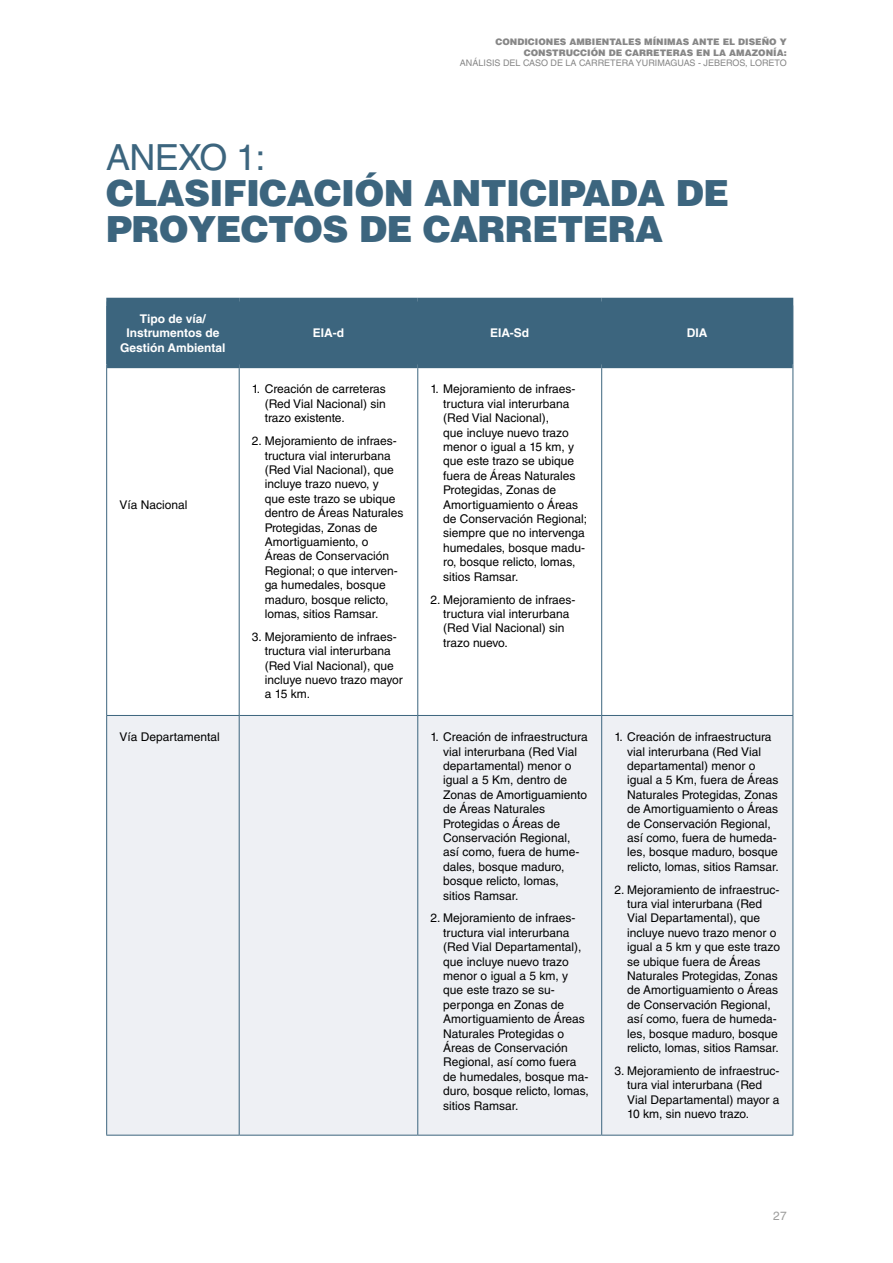
<style>
.page{position:relative;width:893px;height:1263px;background:#fff}
.page>*{position:absolute;margin:0;border:0;box-sizing:border-box;transform-origin:0 0}
.t1{font:900 36px/36px "Helvetica LT Std";letter-spacing:-.02em;color:#3c657e}
.t2{font:36px "Helvetica LT Std";letter-spacing:-.02em;color:#3c657e}
.t3{font:12px/14.4px "Helvetica LT Std";color:#000}
.t4{font:700 12px/14.4px "Helvetica LT Std";color:#fff;text-align:center}
.t5{font:12px "Helvetica LT Std";color:#9d9d9c}
.t6{font:900 9px/10.8px "Helvetica LT Std";color:#878787;text-align:right}
.t7{font:9px "Helvetica LT Std";color:#878787}
</style>
<div class="page">
<hr style="left:0;top:0;width:1px;height:1263px;background:#e9edf1">
<div style="left:107px;top:305px;width:685px;height:56px;background:#3c657e"></div>
<div style="left:107px;top:716px;width:685px;height:419px;background:#eef0f4"></div>
<div style="left:106px;top:298px;width:133px;height:7px;background:#3c657e"></div>
<div style="left:239px;top:298px;width:179px;height:7px;background:#3c657e"></div>
<div style="left:418px;top:298px;width:184px;height:7px;background:#3c657e"></div>
<div style="left:602px;top:298px;width:191px;height:7px;background:#3c657e"></div>
<div style="left:107px;top:361px;width:132px;height:7px;background:#3c657e"></div>
<div style="left:239px;top:361px;width:179px;height:7px;background:#3c657e"></div>
<div style="left:418px;top:361px;width:184px;height:7px;background:#3c657e"></div>
<div style="left:602px;top:361px;width:190px;height:7px;background:#3c657e"></div>
<hr style="left:106px;top:305px;width:1px;height:59px;background:#3c657e">
<hr style="left:239px;top:305px;width:1px;height:56px;background:#3c657e">
<hr style="left:417px;top:305px;width:1px;height:56px;background:#3c657e">
<hr style="left:601px;top:305px;width:1px;height:56px;background:#3c657e">
<hr style="left:792px;top:305px;width:1px;height:59px;background:#3c657e">
<hr style="left:106px;top:364px;width:1px;height:351px;background:#3c657e">
<hr style="left:239px;top:368px;width:1px;height:347px;background:#3c657e">
<hr style="left:417px;top:368px;width:1px;height:347px;background:#3c657e">
<hr style="left:601px;top:368px;width:1px;height:347px;background:#3c657e">
<hr style="left:792px;top:364px;width:1px;height:351px;background:#3c657e">
<hr style="left:106px;top:715px;width:133px;height:1px;background:#3c657e">
<hr style="left:106px;top:716px;width:1px;height:419px;background:#3c657e">
<hr style="left:239px;top:715px;width:179px;height:1px;background:#3c657e">
<hr style="left:239px;top:716px;width:1px;height:419px;background:#3c657e">
<hr style="left:418px;top:715px;width:184px;height:1px;background:#3c657e">
<hr style="left:417px;top:716px;width:1px;height:419px;background:#3c657e">
<hr style="left:602px;top:715px;width:191px;height:1px;background:#3c657e">
<hr style="left:601px;top:716px;width:1px;height:419px;background:#3c657e">
<hr style="left:792px;top:716px;width:1px;height:419px;background:#3c657e">
<hr style="left:106px;top:1135px;width:133px;height:1px;background:#3c657e">
<hr style="left:239px;top:1135px;width:179px;height:1px;background:#3c657e">
<hr style="left:418px;top:1135px;width:184px;height:1px;background:#3c657e">
<hr style="left:602px;top:1135px;width:191px;height:1px;background:#3c657e">
<p class="t6" style="left:495px;top:36px;width:293px">CONDICIONES AMBIENTALES MÍNIMAS ANTE EL DISEÑO Y<br>CONSTRUCCIÓN DE CARRETERAS EN LA AMAZONÍA:</p>
<p class="t7" style="left:460px;top:58px;width:328px">ANÁLISIS DEL CASO DE LA CARRETERA YURIMAGUAS - JEBEROS, LORETO</p>
<h1 class="t2" style="left:106px;top:137px;width:161px">ANEXO 1:</h1>
<h1 class="t1" style="left:106px;top:175px;width:624px">CLASIFICACIÓN ANTICIPADA DE<br>PROYECTOS DE CARRETERA</h1>
<p class="t4" style="left:120px;top:311px;width:107px">Tipo de vía/<br>Instrumentos de<br>Gestión Ambiental</p>
<p class="t3" style="left:119px;top:497px;width:70px">Vía Nacional</p>
<p class="t4" style="left:313px;top:326px;width:33px">EIA-d</p>
<p class="t4" style="left:490px;top:326px;width:41px">EIA-Sd</p>
<p class="t4" style="left:687px;top:326px;width:22px">DIA</p>
<p class="t3" style="left:265px;top:382px;width:123px;text-align:justify;text-indent:-13px">1. Creación de carreteras (Red Vial Nacional) sin trazo existente.</p>
<p class="t3" style="left:265px;top:434px;width:140px;text-indent:-13px">2. Mejoramiento de infraes&shy;tructura vial interurbana (Red Vial Nacional), que incluye trazo nuevo, y<br>que este trazo se ubique dentro de Áreas Naturales<br>Protegidas, Zonas de<br>Amortiguamiento, o<br>Áreas de Conservación<br>Regional; o que interven&shy;ga humedales, bosque maduro, bosque relicto, lomas, sitios Ramsar.</p>
<p class="t3" style="left:265px;top:629px;width:140px;text-indent:-13px">3. Mejoramiento de infraes&shy;tructura vial interurbana (Red Vial Nacional), que incluye nuevo trazo mayor a 15 km.</p>
<p class="t3" style="left:443px;top:382px;width:145px;text-indent:-13px">1. Mejoramiento de infraes&shy;tructura vial interurbana (Red Vial Nacional),<br>que incluye nuevo trazo menor o igual a 15 km, y que este trazo se ubique fuera de Áreas Naturales<br>Protegidas, Zonas de<br>Amortiguamiento o Áreas de Conservación Regional; siempre que no intervenga humedales, bosque madu&shy;ro, bosque relicto, lomas, sitios Ramsar.</p>
<p class="t3" style="left:443px;top:592px;width:134px;text-indent:-13px">2. Mejoramiento de infraes&shy;tructura vial interurbana (Red Vial Nacional) sin trazo nuevo.</p>
<p class="t3" style="left:119px;top:730px;width:102px">Vía Departamental</p>
<p class="t3" style="left:443px;top:730px;width:146px;text-indent:-13px">1. Creación de infraestructura vial interurbana (Red Vial departamental) menor o igual a 5 Km, dentro de<br>Zonas de Amortiguamiento de Áreas Naturales<br>Protegidas o Áreas de<br>Conservación Regional, así como, fuera de hume&shy;dales, bosque maduro, bosque relicto, lomas, sitios Ramsar.</p>
<p class="t3" style="left:443px;top:911px;width:147px;text-indent:-13px">2. Mejoramiento de infraes&shy;tructura vial interurbana (Red Vial Departamental), que incluye nuevo trazo menor o igual a 5 km, y que este trazo se su&shy;perponga en Zonas de<br>Amortiguamiento de Áreas<br>Naturales Protegidas o<br>Áreas de Conservación<br>Regional, así como fuera de humedales, bosque ma&shy;duro, bosque relicto, lomas, sitios Ramsar.</p>
<p class="t3" style="left:627px;top:730px;width:153px;text-indent:-13px">1. Creación de infraestructura vial interurbana (Red Vial departamental) menor o igual a 5 Km, fuera de Áreas<br>Naturales Protegidas, Zonas de Amortiguamiento o Áreas de Conservación Regional, así como, fuera de humeda&shy;les, bosque maduro, bosque relicto, lomas, sitios Ramsar.</p>
<p class="t3" style="left:627px;top:882px;width:154px;text-indent:-13px">2. Mejoramiento de infraestruc&shy;tura vial interurbana (Red<br>Vial Departamental), que incluye nuevo trazo menor o igual a 5 km y que este trazo se ubique fuera de Áreas<br>Naturales Protegidas, Zonas de Amortiguamiento o Áreas de Conservación Regional, así como, fuera de humeda&shy;les, bosque maduro, bosque relicto, lomas, sitios Ramsar.</p>
<p class="t3" style="left:627px;top:1063px;width:154px;text-indent:-13px">3. Mejoramiento de infraestruc&shy;tura vial interurbana (Red<br>Vial Departamental) mayor a<br>10 km, sin nuevo trazo.</p>
<p class="t5" style="left:773px;top:1209px;width:15px">27</p>
</div>
